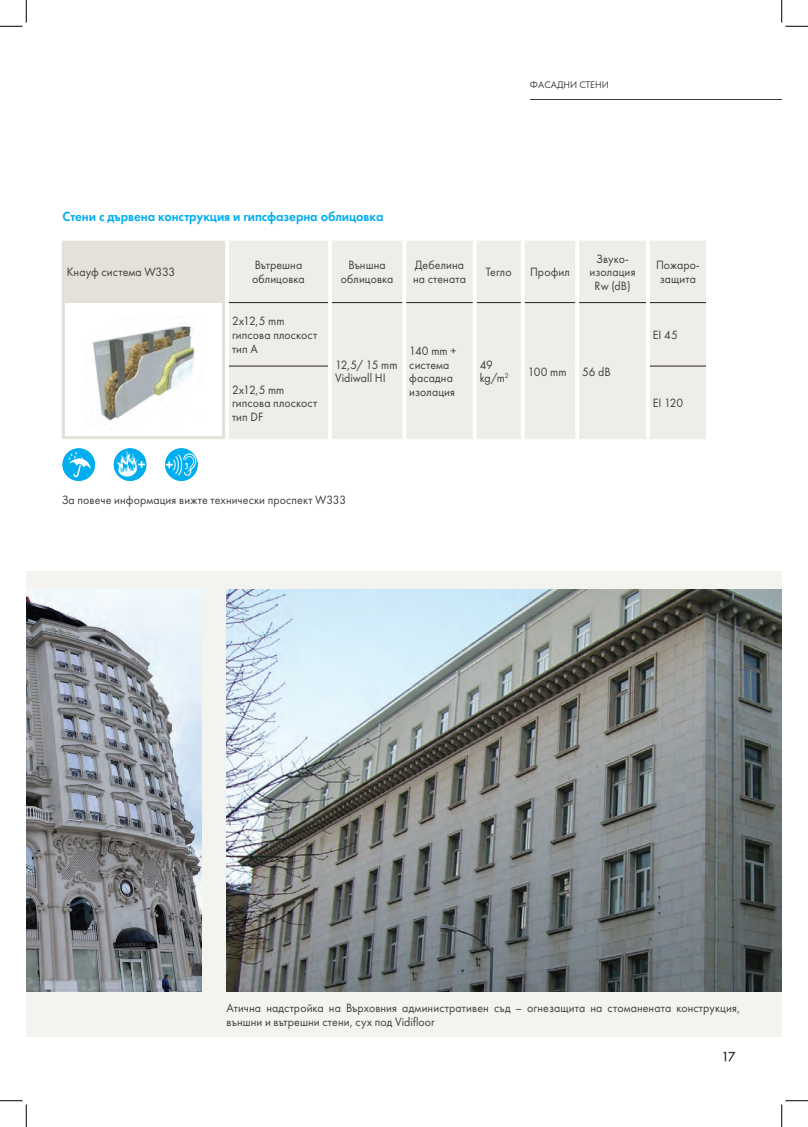
<style>
.page{position:relative;width:808px;height:1127px;background:#fff}
.page>*{position:absolute;margin:0;border:0;box-sizing:border-box;transform-origin:0 0}
.t1{font:600 13.75px "Futura PT";letter-spacing:-.005em;color:#00aeef;scale:.95 1}
.t2{font:12.5px/13.8px "Futura Book C";letter-spacing:.01em;color:#3e3e3f;scale:.95 1}
.t3{font:10px "Futura Book C";color:#3e3e3f}
</style>
<div class="page">
<div style="left:26px;top:570px;width:755px;height:466px;background:#f3f3ef"></div>
<img style="left:26px;top:589px;width:176px;height:401px">
<div style="left:62px;top:240px;width:163px;height:199px;background:#e3e1d8"></div>
<div style="left:229px;top:241px;width:476px;height:198px;background:#efede7"></div>
<hr style="left:229px;top:302px;width:99px;height:1px;background:#231f20">
<hr style="left:332px;top:302px;width:70px;height:1px;background:#231f20">
<hr style="left:406px;top:302px;width:66px;height:1px;background:#231f20">
<hr style="left:476px;top:302px;width:44px;height:1px;background:#231f20">
<hr style="left:524px;top:302px;width:51px;height:1px;background:#231f20">
<hr style="left:579px;top:302px;width:66px;height:1px;background:#231f20">
<hr style="left:649px;top:302px;width:56px;height:1px;background:#231f20">
<hr style="left:229px;top:366px;width:99px;height:1px;background:#231f20">
<hr style="left:649px;top:366px;width:56px;height:1px;background:#231f20">
<hr style="left:328px;top:240px;width:4px;height:62px;background:#fff">
<hr style="left:402px;top:240px;width:4px;height:62px;background:#fff">
<svg style="left:472px;top:241px;width:4px;height:61px"></svg>
<svg style="left:520px;top:241px;width:4px;height:61px"></svg>
<hr style="left:575px;top:240px;width:4px;height:62px;background:#fff">
<svg style="left:645px;top:241px;width:4px;height:61px"></svg>
<svg style="left:705px;top:241px;width:1px;height:61px"></svg>
<hr style="left:328px;top:302px;width:4px;height:64px;background:#fff">
<hr style="left:402px;top:302px;width:4px;height:64px;background:#fff">
<svg style="left:472px;top:302px;width:4px;height:64px"></svg>
<svg style="left:520px;top:302px;width:4px;height:64px"></svg>
<hr style="left:575px;top:302px;width:4px;height:64px;background:#fff">
<svg style="left:645px;top:302px;width:4px;height:64px"></svg>
<svg style="left:705px;top:302px;width:2px;height:64px"></svg>
<hr style="left:328px;top:366px;width:4px;height:73px;background:#fff">
<hr style="left:402px;top:366px;width:4px;height:73px;background:#fff">
<svg style="left:472px;top:366px;width:4px;height:73px"></svg>
<svg style="left:520px;top:366px;width:4px;height:73px"></svg>
<hr style="left:575px;top:366px;width:4px;height:73px;background:#fff">
<svg style="left:645px;top:366px;width:4px;height:73px"></svg>
<svg style="left:705px;top:366px;width:1px;height:73px"></svg>
<img style="left:226px;top:589px;width:555px;height:401px">
<div style="left:65px;top:303px;width:157px;height:133px;background:#fff"></div>
<img style="left:92px;top:316px;width:103px;height:105px">
<img style="left:62px;top:448px;width:33px;height:33px;border-radius:16px">
<img style="left:114px;top:448px;width:32px;height:33px;border-radius:16px">
<img style="left:165px;top:448px;width:32px;height:33px;border-radius:16px">
<svg style="left:723px;top:1051px;width:12px;height:10px"></svg>
<hr style="left:529px;top:99px;width:252px;height:1px;background:#3e3e3f">
<svg style="left:0;top:0;width:27px;height:27px"></svg>
<svg style="left:0;top:1100px;width:27px;height:26px"></svg>
<svg style="left:781px;top:0;width:26px;height:27px"></svg>
<svg style="left:781px;top:1100px;width:26px;height:26px"></svg>
<p class="t1" style="left:62px;top:207px;width:339px">Стени с дървена конструкция и гипсфазерна облицовка</p>
<p class="t3" style="left:529px;top:79px;width:80px">ФАСАДНИ СТЕНИ</p>
<p class="t2" style="left:67px;top:265px;width:116px">Кнауф система W333</p>
<p class="t2" style="left:252px;top:258px;width:57px">Вътрешна облицовка</p>
<p class="t2" style="left:341px;top:258px;width:57px;text-align:center">Външна облицовка</p>
<p class="t2" style="left:413px;top:258px;width:57px">Дебелина на стената</p>
<p class="t2" style="left:485px;top:265px;width:29px">Тегло</p>
<p class="t2" style="left:530px;top:265px;width:43px">Профил</p>
<p class="t2" style="left:589px;top:252px;width:50px;text-align:center">Звуко&shy;изолация<br>Rw (dB)</p>
<p class="t2" style="left:655px;top:258px;width:48px;text-align:center">Пожаро&shy;защита</p>
<p class="t2" style="left:232px;top:314px;width:91px">2х12,5 mm гипсова плоскост тип А</p>
<p class="t2" style="left:232px;top:382px;width:91px">2х12,5 mm гипсова плоскост тип DF</p>
<p class="t2" style="left:335px;top:358px;width:67px">12,5/ 15 mm<br>Vidiwall HI</p>
<p class="t2" style="left:409px;top:344px;width:51px">140 mm + система фасадна изолация</p>
<p class="t2" style="left:479px;top:358px;width:32px">49 kg/m<sup>2</sup></p>
<p class="t2" style="left:527px;top:364px;width:42px">100 mm</p>
<p class="t2" style="left:582px;top:364px;width:32px">56 dB</p>
<p class="t2" style="left:62px;top:493px;width:301px">За повече информация вижте технически проспект W333</p>
<p class="t2" style="left:652px;top:328px;width:28px">ЕІ 45</p>
<p class="t2" style="left:652px;top:396px;width:33px">ЕІ 120</p>
<p class="t2" style="left:226px;top:1000px;width:542px">Атична надстройка на Върховния административен съд – огнезащита на стоманената конструкция, външни и вътрешни стени, сух под Vidifloor</p>
</div>
